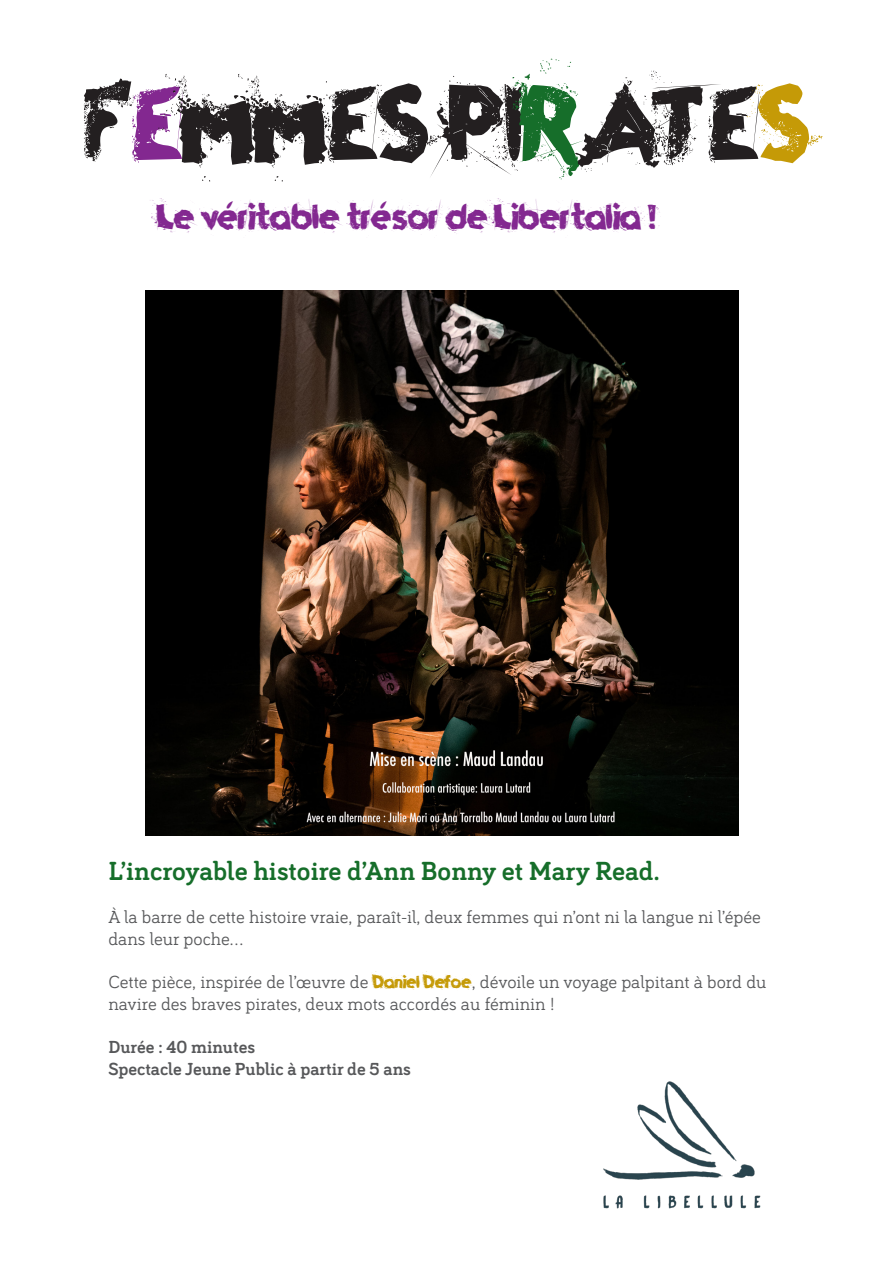
<style>
.page{position:relative;width:893px;height:1263px;background:#fff}
.page>*{position:absolute;margin:0;border:0;box-sizing:border-box;transform-origin:0 0}
.t1{font:108px "Funkrocker";color:#231f20}
.t2{font:36px "Funkrocker";color:#832890}
.t3{font:700 27px "Bariol Serif";color:#166e2a}
.t4{font:18px/21.6px "Bariol Serif";color:#57585a}
.t5{font:700 18px "Bariol Serif";color:#57585a}
.s1{color:#832890}
.s2{color:#166e2a}
.s3{color:#c59a07}
.s4{font-family:"Funkrocker";color:#c59a07}
</style>
<div class="page">
<img style="left:604px;top:1082px;width:156px;height:127px">
<img style="left:145px;top:290px;width:593px;height:545px">
<p class="t1" style="left:84px;top:39px;width:727px">F<span class="s1">E</span>MMES PI<span class="s2">R</span>ATE<span class="s3">S</span></p>
<p class="t2" style="left:157px;top:189px;width:501px">LE VÉRITABLE TRÉSOR DE LIBERTALIA !</p>
<p class="t3" style="left:108px;top:852px;width:553px">L’incroyable histoire d’Ann Bonny et Mary Read.</p>
<p class="t4" style="left:108px;top:905px;width:654px">À la barre de cette histoire vraie, paraît-il, deux femmes qui n’ont ni la langue ni l’épée dans leur poche...</p>
<p class="t4" style="left:108px;top:970px;width:660px">Cette pièce, inspirée de l’œuvre de <span class="s4">DANIEL DEFOE</span>, dévoile un voyage palpitant à bord du navire des braves pirates, deux mots accordés au féminin !</p>
<p class="t5" style="left:108px;top:1034px;width:148px">Durée : 40 minutes</p>
<p class="t5" style="left:108px;top:1056px;width:304px">Spectacle Jeune Public à partir de 5 ans</p>
</div>
